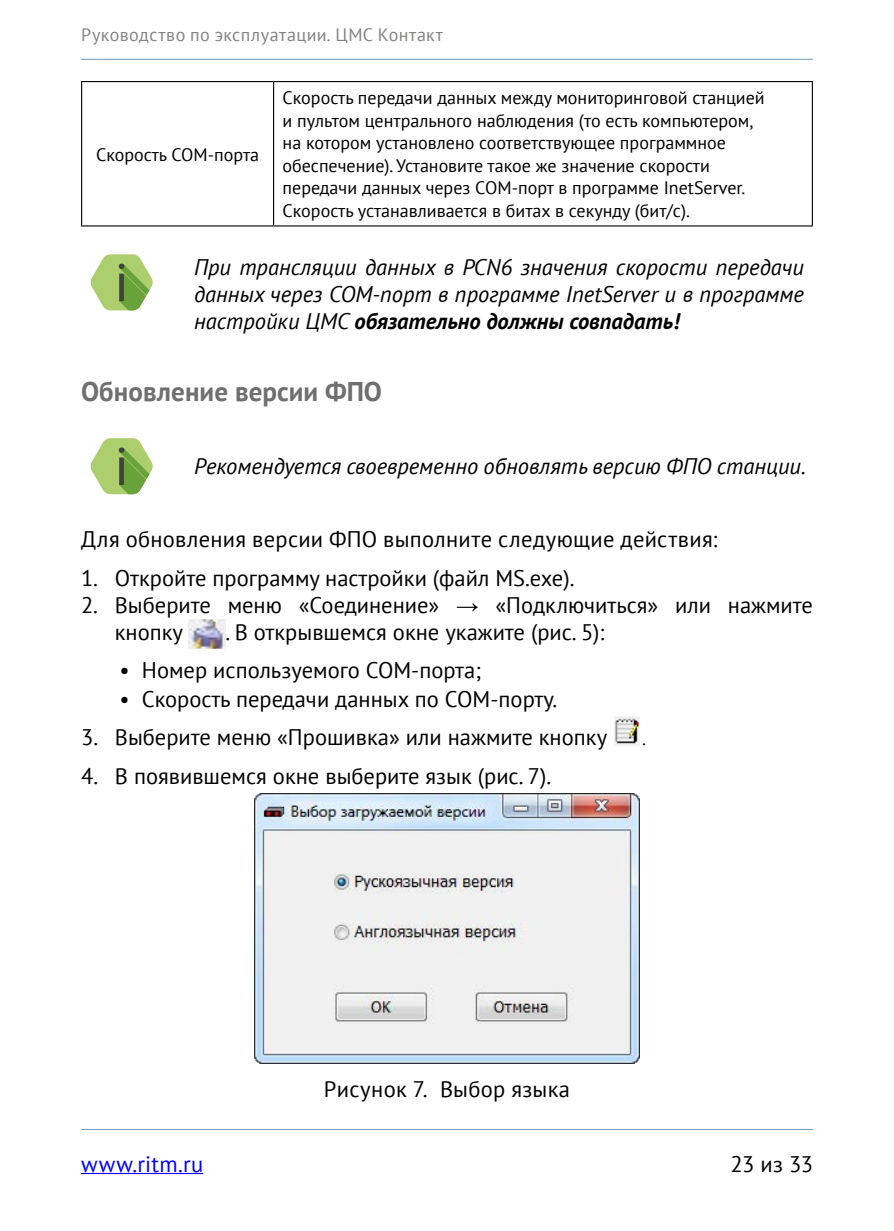
<style>
.page{position:relative;width:894px;height:1231px;background:#fff}
.page>*{position:absolute;margin:0;border:0;box-sizing:border-box;transform-origin:0 0}
.t1{font:52.2px "Roboto";color:#414140}
.t2{font:700 27px "PT Sans";color:#706f6f}
.t3{font:22.5px/27px "PT Sans";color:#000}
.t4{font:italic 22.5px/27px "PT Sans";color:#000;text-align:justify}
.t5{font:22.5px "PT Sans";letter-spacing:.015em;color:#00f}
.t6{font:18px/22.5px "PT Sans";color:#000}
.t7{font:18px "PT Sans";letter-spacing:.025em;color:#838382}
.s1{font-weight:700}
.s2{font-family:"Arial"}
</style>
<div class="page">
<hr style="left:81px;top:1173px;width:122px;height:1px;background:#00f">
<hr style="left:81px;top:1129px;width:731px;height:1px;background:#7197b9">
<hr style="left:81px;top:59px;width:731px;height:1px;background:#7197b9">
<hr style="left:81px;top:81px;width:192px;height:1px;background:#000">
<hr style="left:81px;top:82px;width:1px;height:143px;background:#000">
<hr style="left:273px;top:81px;width:539px;height:1px;background:#000">
<hr style="left:273px;top:82px;width:1px;height:143px;background:#000">
<hr style="left:811px;top:82px;width:1px;height:143px;background:#000">
<hr style="left:81px;top:225px;width:192px;height:1px;background:#000">
<hr style="left:273px;top:225px;width:539px;height:1px;background:#000">
<svg style="left:90px;top:254px;width:63px;height:56px"></svg>
<svg style="left:90px;top:438px;width:63px;height:56px"></svg>
<img style="left:188px;top:619px;width:38px;height:29px">
<img style="left:614px;top:716px;width:25px;height:29px">
<img style="left:254px;top:794px;width:385px;height:270px">
<p class="t7" style="left:81px;top:23px;width:363px">Руководство по эксплуатации. ЦМС Контакт</p>
<p class="t6" style="left:96px;top:143px;width:164px">Скорость COM-порта</p>
<p class="t6" style="left:282px;top:86px;width:483px">Скорость передачи данных между мониторинговой станцией и пультом центрального наблюдения (то есть компьютером, на котором установлено соответствующее программное обеспечение). Установите такое же значение скорости передачи данных через COM-порт в программе InetServer.<br>Скорость устанавливается в битах в секунду (бит/с).</p>
<h1 class="t1" style="left:115px;top:246px;width:14px">i</h1>
<p class="t4" style="left:194px;top:253px;width:611px">При трансляции данных в PCN6 значения скорости передачи данных через COM-порт в программе InetServer и в программе настройки ЦМС <span class="s1">обязательно должны совпадать!</span></p>
<p class="t2" style="left:81px;top:374px;width:302px">Обновление версии ФПО</p>
<h1 class="t1" style="left:115px;top:430px;width:14px">i</h1>
<p class="t4" style="left:194px;top:452px;width:613px">Рекомендуется своевременно обновлять версию ФПО станции.</p>
<p class="t3" style="left:81px;top:525px;width:637px">Для обновления версии ФПО выполните следующие действия:</p>
<p class="t3" style="left:81px;top:564px;width:495px">1. Откройте программу настройки (файл MS.exe).</p>
<p class="t3" style="left:115px;top:591px;width:699px;text-indent:-34px">2. Выберите меню «Соединение» <span class="s2">→</span> «Подключиться» или нажмите кнопку</p>
<p class="t3" style="left:225px;top:618px;width:380px">. В открывшемся окне укажите (рис. 5):</p>
<p class="t3" style="left:119px;top:656px;width:363px">• Номер используемого COM-порта;</p>
<p class="t3" style="left:119px;top:685px;width:439px">• Скорость передачи данных по COM-порту.</p>
<p class="t3" style="left:81px;top:723px;width:527px">3. Выберите меню «Прошивка» или нажмите кнопку</p>
<p class="t6" style="left:642px;top:727px;width:5px">.</p>
<p class="t3" style="left:81px;top:762px;width:471px">4. В появившемся окне выберите язык (рис. 7).</p>
<p class="t3" style="left:324px;top:1074px;width:247px">Рисунок 7. Выбор языка</p>
<p class="t5" style="left:81px;top:1149px;width:124px">www.ritm.ru</p>
<p class="t3" style="left:730px;top:1150px;width:84px">23 из 33</p>
</div>
